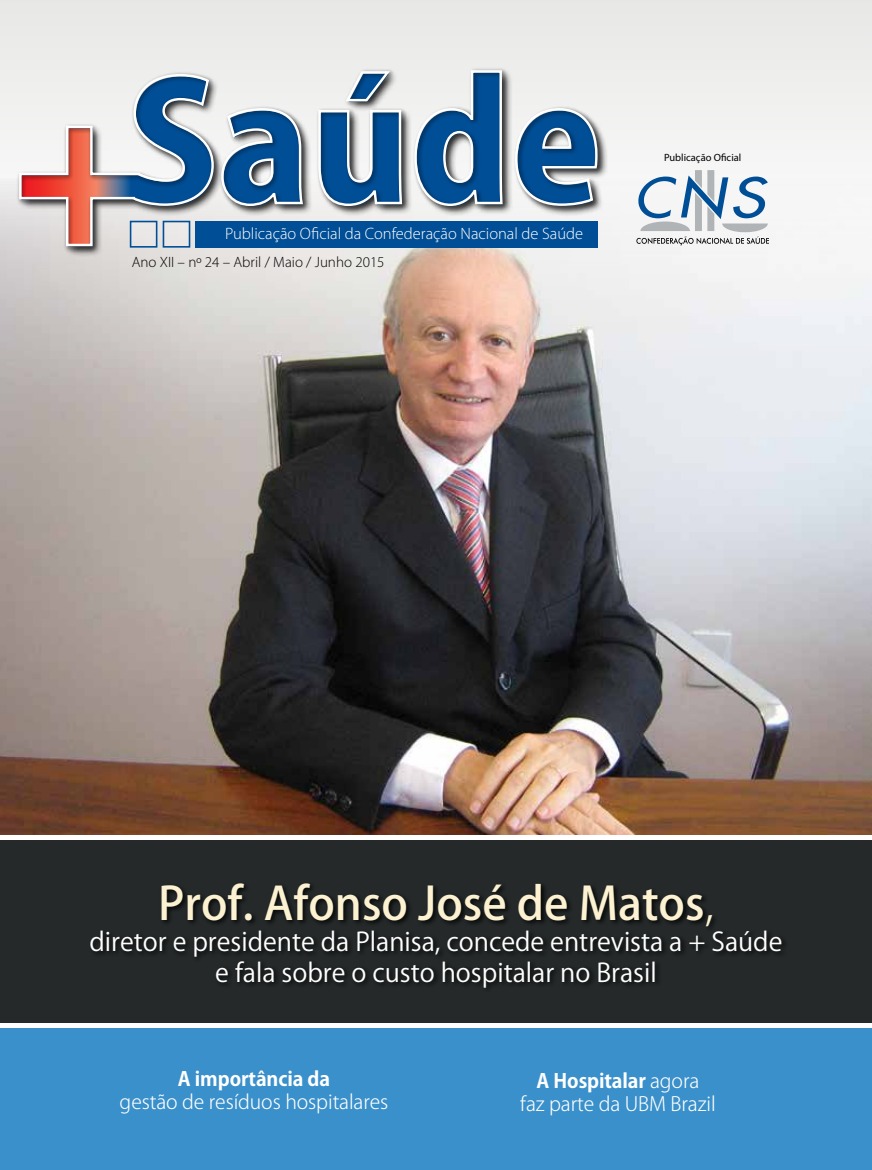
<style>
.page{position:relative;width:872px;height:1170px;background:#fff}
.page>*{position:absolute;margin:0;border:0;box-sizing:border-box;transform-origin:0 0}
.t1{font:500 45px "Koz Go Pr 6 N";color:#fcf2d1}
.t2{font:25.5px/30.6px "Koz Go Pr 6 N";color:#fff;text-align:center}
.t3{font:300 19.5px/23.4px "Koz Go Pro";letter-spacing:-.005em;color:#fff;text-align:center}
.t4{font:700 19.5px "Koz Go Pro";letter-spacing:-.005em;color:#fff}
.t5{font:300 16.5px "Myriad Pro";color:#fff}
.t6{font:300 15px "Myriad Pro";color:#000}
.t7{font:10.5px "Myriad Pro";color:#000}
.s1{font-weight:300}
.s2{font-weight:700}
</style>
<div class="page">
<div style="left:0;top:0;width:872px;height:263px;background:#e6e6e5"></div>
<img style="left:0;top:178px;width:872px;height:657px">
<div style="left:0;top:838px;width:872px;height:189px;background:#252929"></div>
<div style="left:18px;top:70px;width:591px;height:188px;background:#000;opacity:.75"></div>
<div style="left:17px;top:68px;width:587px;height:185px;background:#000;opacity:.6"></div>
<svg style="left:18px;top:69px;width:581px;height:178px"></svg>
<div style="left:130px;top:221px;width:27px;height:26px;background:#eae7e6"></div>
<div style="left:163px;top:221px;width:27px;height:26px;background:#ebe9e8"></div>
<div style="left:130px;top:221px;width:27px;height:26px;border:2px solid #004e96"></div>
<div style="left:163px;top:221px;width:27px;height:26px;border:2px solid #004e96"></div>
<svg style="left:636px;top:170px;width:133px;height:75px"></svg>
<div style="left:89px;top:881px;width:699px;height:112px;background:#000;opacity:.8"></div>
<div style="left:0;top:1025px;width:872px;height:144px;background:#3a90cb"></div>
<hr style="left:0;top:1023px;width:872px;height:4px;background:#fff">
<hr style="left:0;top:835px;width:872px;height:4px;background:#fff">
<p class="t5" style="left:225px;top:224px;width:359px">Publicação Oficial da Confederação Nacional de Saúde</p>
<p class="t6" style="left:132px;top:253px;width:254px">Ano XII – nº 24 – Abril / Maio / Junho 2015</p>
<p class="t7" style="left:664px;top:150px;width:79px">Publicação Oficial</p>
<h1 class="t1" style="left:158px;top:878px;width:557px">Prof. Afonso José de Matos<span class="s1">,</span></h1>
<p class="t2" style="left:90px;top:926px;width:694px">diretor e presidente da Planisa, concede entrevista a + Saúde e fala sobre o custo hospitalar no Brasil</p>
<p class="t4" style="left:178px;top:1065px;width:154px">A importância da</p>
<p class="t3" style="left:120px;top:1090px;width:270px">gestão de resíduos hospitalares</p>
<p class="t3" style="left:520px;top:1069px;width:197px"><span class="s2">A Hospitalar</span> agora<br>faz parte da UBM Brazil</p>
</div>
